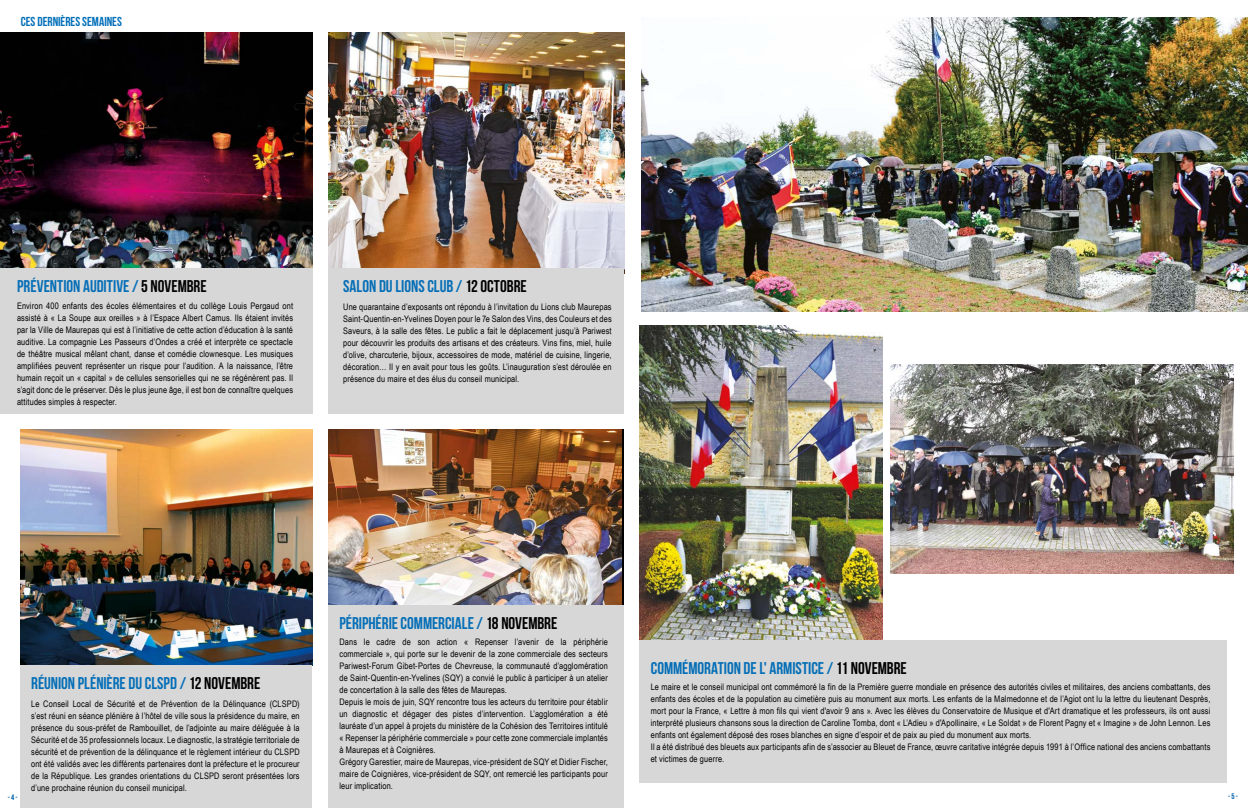
<style>
.page{position:relative;width:1248px;height:808px;background:#fff}
.page>*{position:absolute;margin:0;border:0;box-sizing:border-box;transform-origin:0 0}
.t1{font:17px "Bebas Neue";letter-spacing:-.005em;color:#066fb7}
.t2{font:13px "Bebas Neue";letter-spacing:-.005em;color:#006fb9}
.t3{font:9px/12px "Arial Narrow";letter-spacing:.015em;color:#000;text-align:justify}
.t4{font:8px "Bebas Neue";color:#0063af}
.s1{color:#000}
</style>
<div class="page">
<img style="left:328px;top:429px;width:293px;height:176px">
<div style="left:328px;top:605px;width:296px;height:203px;background:#d7d7d7"></div>
<img style="left:21px;top:429px;width:291px;height:236px">
<div style="left:21px;top:665px;width:291px;height:143px;background:#d7d7d7"></div>
<img style="left:639px;top:325px;width:243px;height:315px">
<img style="left:641px;top:17px;width:606px;height:294px">
<img style="left:890px;top:364px;width:342px;height:209px">
<div style="left:639px;top:640px;width:588px;height:142px;background:#d7d7d7"></div>
<img style="left:0;top:32px;width:312px;height:236px">
<img style="left:328px;top:32px;width:296px;height:236px">
<div style="left:0;top:268px;width:312px;height:146px;background:#d7d7d7"></div>
<div style="left:328px;top:268px;width:296px;height:146px;background:#d7d7d7"></div>
<h2 class="t2" style="left:21px;top:14px;width:103px">CES DERNIÈRES SEMAINES</h2>
<h1 class="t1" style="left:17px;top:277px;width:191px">PRÉVENTION AUDITIVE / <span class="s1">5 NOVEMBRE</span></h1>
<h1 class="t1" style="left:343px;top:277px;width:185px">SALON DU LIONS CLUB / <span class="s1">12 OCTOBRE</span></h1>
<p class="t3" style="left:17px;top:300px;width:277px">Environ 400 enfants des écoles élémentaires et du collège Louis Pergaud ont assisté à « La Soupe aux oreilles » à l’Espace Albert Camus. Ils étaient invités par la Ville de Maurepas qui est à l’initiative de cette action d’éducation à la santé auditive. La compagnie Les Passeurs d’Ondes a créé et interprète ce spectacle de théâtre musical mêlant chant, danse et comédie clownesque. Les musiques amplifiées peuvent représenter un risque pour l’audition. A la naissance, l’être humain reçoit un « capital » de cellules sensorielles qui ne se régénèrent pas. Il s’agit donc de le préserver. Dès le plus jeune âge, il est bon de connaître quelques attitudes simples à respecter.</p>
<p class="t3" style="left:343px;top:300px;width:270px">Une quarantaine d’exposants ont répondu à l’invitation du Lions club Maurepas Saint-Quentin-en-Yvelines Doyen pour le 7e Salon des Vins, des Couleurs et des Saveurs, à la salle des fêtes. Le public a fait le déplacement jusqu’à Pariwest pour découvrir les produits des artisans et des créateurs. Vins fins, miel, huile d’olive, charcuterie, bijoux, accessoires de mode, matériel de cuisine, lingerie, décoration… Il y en avait pour tous les goûts. L’inauguration s’est déroulée en présence du maire et des élus du conseil municipal.</p>
<h1 class="t1" style="left:339px;top:614px;width:219px">PÉRIPHÉRIE COMMERCIALE / <span class="s1">18 NOVEMBRE</span></h1>
<p class="t3" style="left:339px;top:635px;width:270px;text-align:left">Dans le cadre de son action « Repenser l’avenir de la périphérie commerciale », qui porte sur le devenir de la zone commerciale des secteurs Pariwest-Forum Gibet-Portes de Chevreuse, la communauté d’agglomération de Saint-Quentin-en-Yvelines (SQY) a convié le public à participer à un atelier de concertation à la salle des fêtes de Maurepas.<br>Depuis le mois de juin, SQY rencontre tous les acteurs du territoire pour établir un diagnostic et dégager des pistes d’intervention. L’agglomération a été lauréate d’un appel à projets du ministère de la Cohésion des Territoires intitulé « Repenser la périphérie commerciale » pour cette zone commerciale implantés à Maurepas et à Coignières.<br>Grégory Garestier, maire de Maurepas, vice-président de SQY et Didier Fischer, maire de Coignières, vice-président de SQY, ont remercié les participants pour leur implication.</p>
<h1 class="t1" style="left:650px;top:659px;width:257px">COMMÉMORATION DE L' ARMISTICE / <span class="s1">11 NOVEMBRE</span></h1>
<h1 class="t1" style="left:31px;top:674px;width:231px">RÉUNION PLÉNIÈRE DU CLSPD / <span class="s1">12 NOVEMBRE</span></h1>
<p class="t3" style="left:650px;top:681px;width:561px;text-align:left">Le maire et le conseil municipal ont commémoré la fin de la Première guerre mondiale en présence des autorités civiles et militaires, des anciens combattants, des enfants des écoles et de la population au cimetière puis au monument aux morts. Les enfants de la Malmedonne et de l’Agiot ont lu la lettre du lieutenant Desprès, mort pour la France, « Lettre à mon fils qui vient d'avoir 9 ans ». Avec les élèves du Conservatoire de Musique et d'Art dramatique et les professeurs, ils ont aussi interprété plusieurs chansons sous la direction de Caroline Tomba, dont « L’Adieu » d'Apollinaire, « Le Soldat » de Florent Pagny et « Imagine » de John Lennon. Les enfants ont également déposé des roses blanches en signe d’espoir et de paix au pied du monument aux morts.<br>Il a été distribué des bleuets aux participants afin de s’associer au Bleuet de France, œuvre caritative intégrée depuis 1991 à l’Office national des anciens combattants et victimes de guerre.</p>
<p class="t3" style="left:31px;top:697px;width:270px">Le Conseil Local de Sécurité et de Prévention de la Délinquance (CLSPD) s’est réuni en séance plénière à l’hôtel de ville sous la présidence du maire, en présence du sous-préfet de Rambouillet, de l’adjointe au maire déléguée à la Sécurité et de 35 professionnels locaux. Le diagnostic, la stratégie territoriale de sécurité et de prévention de la délinquance et le règlement intérieur du CLSPD ont été validés avec les différents partenaires dont la préfecture et le procureur de la République. Les grandes orientations du CLSPD seront présentées lors d’une prochaine réunion du conseil municipal.</p>
<p class="t4" style="left:8px;top:792px;width:11px">- 4 -</p>
<p class="t4" style="left:1227px;top:792px;width:11px">- 5 -</p>
</div>
